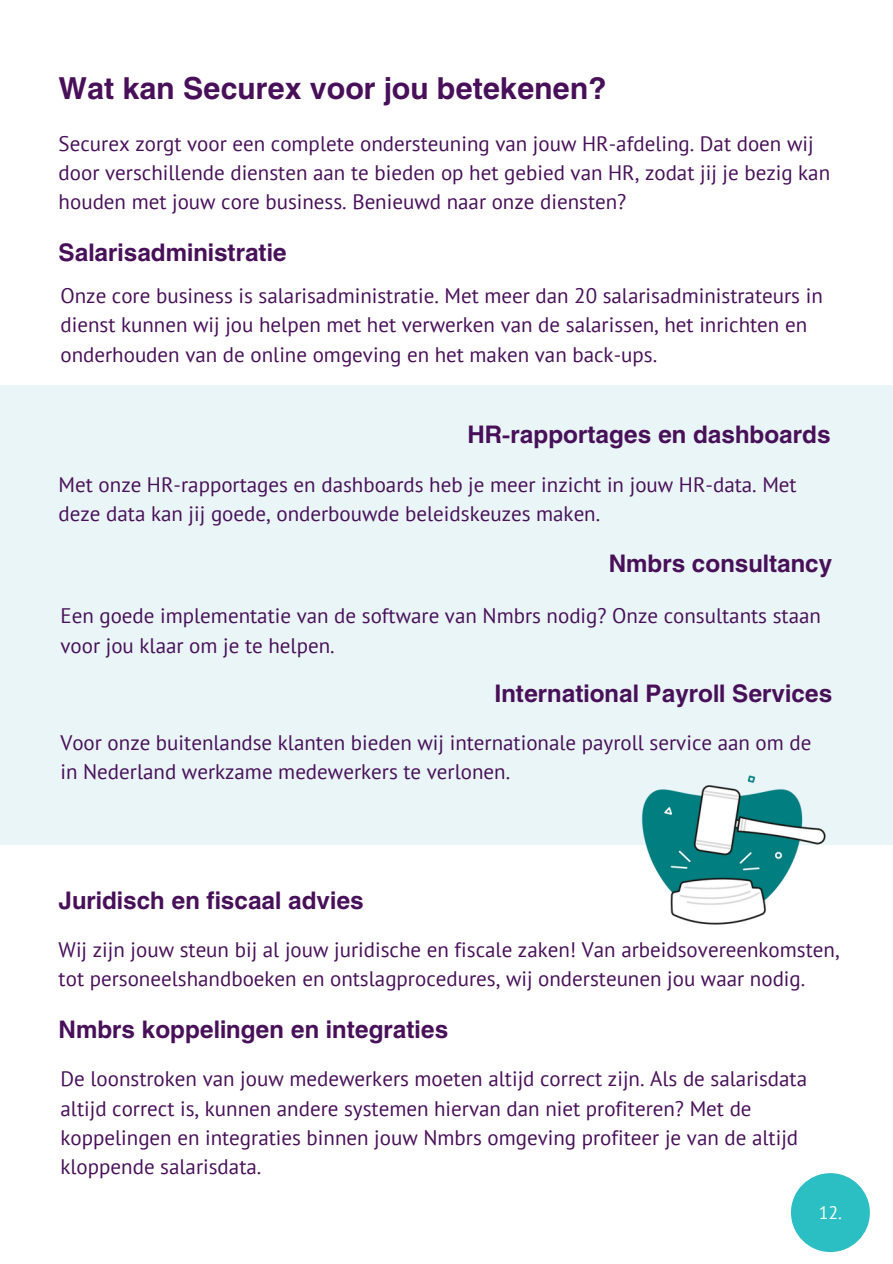
<style>
.page{position:relative;width:893px;height:1264px;background:#fff}
.page>*{position:absolute;margin:0;border:0;box-sizing:border-box;transform-origin:0 0}
.t1{font:700 30px "Helios";color:#481059}
.t2{font:700 24px "Helios";color:#481059}
.t3{font:21px/29.2px "PT Sans";color:#481059}
.t4{font:18px "PT Sans";color:#fff}
</style>
<div class="page">
<div style="left:0;top:385px;width:892px;height:459px;background:#e9f5f7"></div>
<div style="left:790px;top:1173px;width:79px;height:78px;background:#2bbec3;border-radius:50%"></div>
<img style="left:637px;top:775px;width:193px;height:150px">
<p class="t1" style="left:59px;top:69px;width:549px">Wat kan Securex voor jou betekenen?</p>
<p class="t3" style="left:59px;top:128px;width:773px">Securex zorgt voor een complete ondersteuning van jouw HR-afdeling. Dat doen wij door verschillende diensten aan te bieden op het gebied van HR, zodat jij je bezig kan houden met jouw core business. Benieuwd naar onze diensten?</p>
<p class="t2" style="left:59px;top:237px;width:230px">Salarisadministratie</p>
<p class="t3" style="left:60px;top:281px;width:763px">Onze core business is salarisadministratie. Met meer dan 20 salarisadministrateurs in dienst kunnen wij jou helpen met het verwerken van de salarissen, het inrichten en onderhouden van de online omgeving en het maken van back-ups.</p>
<p class="t2" style="left:467px;top:419px;width:364px">HR-rapportages en dashboards</p>
<p class="t3" style="left:59px;top:469px;width:739px">Met onze HR-rapportages en dashboards heb je meer inzicht in jouw HR-data. Met deze data kan jij goede, onderbouwde beleidskeuzes maken.</p>
<p class="t2" style="left:608px;top:548px;width:225px">Nmbrs consultancy</p>
<p class="t3" style="left:60px;top:601px;width:762px">Een goede implementatie van de software van Nmbrs nodig? Onze consultants staan voor jou klaar om je te helpen.</p>
<p class="t2" style="left:494px;top:678px;width:339px">International Payroll Services</p>
<p class="t3" style="left:60px;top:727px;width:752px">Voor onze buitenlandse klanten bieden wij internationale payroll service aan om de in Nederland werkzame medewerkers te verlonen.</p>
<p class="t2" style="left:59px;top:885px;width:306px">Juridisch en fiscaal advies</p>
<p class="t3" style="left:59px;top:934px;width:782px">Wij zijn jouw steun bij al jouw juridische en fiscale zaken! Van arbeidsovereenkomsten, tot personeelshandboeken en ontslagprocedures, wij ondersteunen jou waar nodig.</p>
<p class="t2" style="left:59px;top:1014px;width:391px">Nmbrs koppelingen en integraties</p>
<p class="t3" style="left:60px;top:1063px;width:748px">De loonstroken van jouw medewerkers moeten altijd correct zijn. Als de salarisdata altijd correct is, kunnen andere systemen hiervan dan niet profiteren? Met de koppelingen en integraties binnen jouw Nmbrs omgeving profiteer je van de altijd kloppende salarisdata.</p>
<p class="t4" style="left:818px;top:1200px;width:25px">12.</p>
</div>
